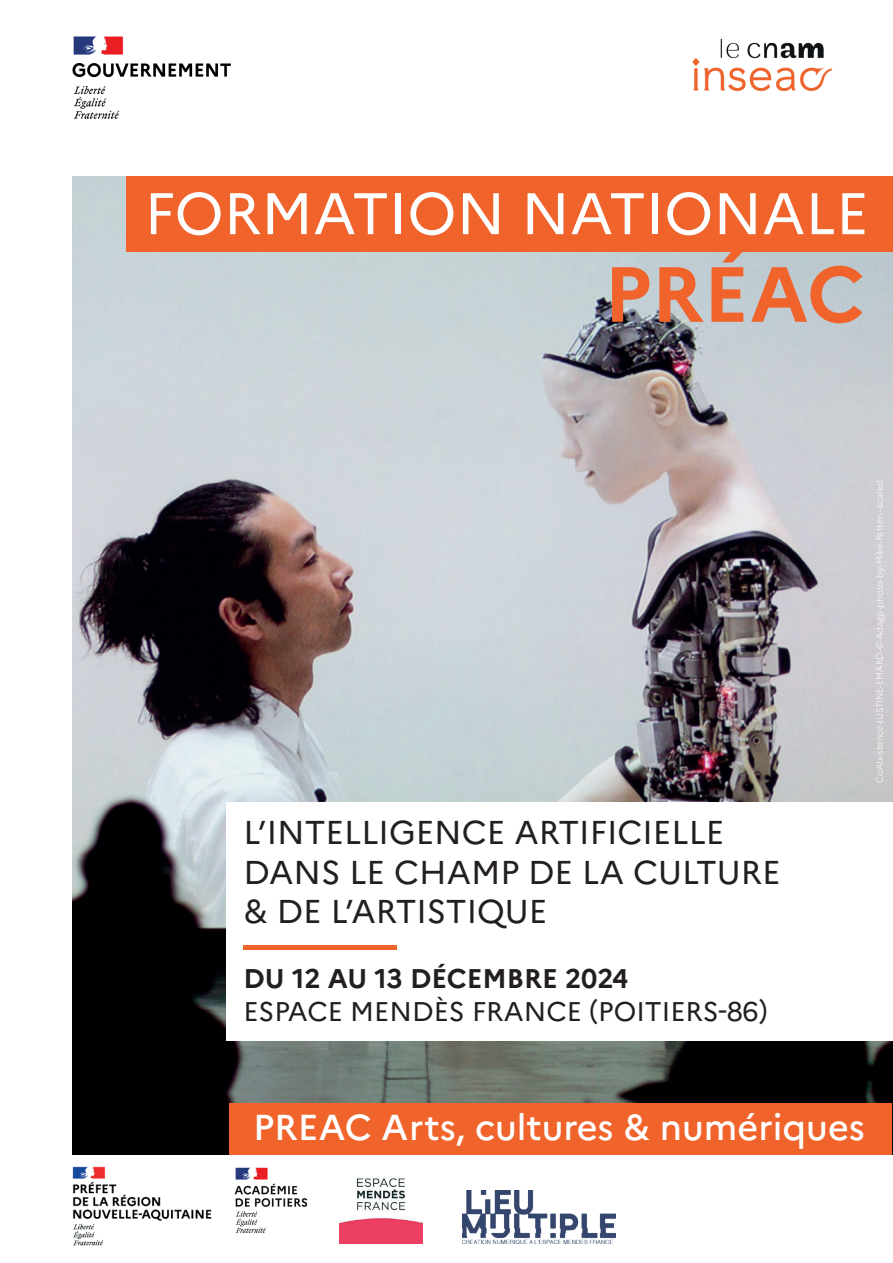
<style>
.page{position:relative;width:893px;height:1263px;background:#fff}
.page>*{position:absolute;margin:0;border:0;box-sizing:border-box;transform-origin:0 0}
.t1{font:700 78px "Marianne";color:#f0642c}
.t2{font:58.5px "Marianne";color:#fff}
.t3{font:500 36px "Marianne";color:#fff}
.t4{font:33px/39.6px "Marianne";color:#231f20}
.t5{font:27px "Marianne";color:#231f20}
.t6{font:700 27px "Marianne";color:#231f20}
.t7{font:300 9px "Marianne";color:#fff}
</style>
<div class="page">
<img style="left:72px;top:176px;width:821px;height:978px">
<img style="left:72px;top:36px;width:159px;height:83px">
<img style="left:692px;top:38px;width:140px;height:54px">
<div style="left:126px;top:176px;width:767px;height:76px;background:#f0642c"></div>
<div style="left:230px;top:1103px;width:662px;height:51px;background:#f0642c"></div>
<div style="left:226px;top:802px;width:667px;height:239px;background:#fff"></div>
<div style="left:243px;top:945px;width:153px;height:5px;background:#f0642c"></div>
<img style="left:234px;top:1167px;width:74px;height:66px">
<img style="left:72px;top:1166px;width:140px;height:80px">
<img style="left:340px;top:1178px;width:83px;height:66px">
<img style="left:463px;top:1190px;width:153px;height:54px">
<h2 class="t2" style="left:144px;top:168px;width:726px">FORMATION NATIONALE</h2>
<h1 class="t1" style="left:604px;top:234px;width:262px">PRÉAC</h1>
<p class="t4" style="left:243px;top:810px;width:539px">L’INTELLIGENCE ARTIFICIELLE<br>DANS LE CHAMP DE LA CULTURE &amp; DE L’ARTISTIQUE</p>
<p class="t6" style="left:243px;top:958px;width:387px">DU 12 AU 13 DÉCEMBRE 2024</p>
<p class="t5" style="left:243px;top:990px;width:526px">ESPACE MENDÈS FRANCE (POITIERS-86)</p>
<p class="t7" style="left:873px;top:783px;width:304px;rotate:-90deg">CoAIxistence-JUSTINE-EMARD-©-Adagp-photo-by-Mike-Patten--scaled</p>
<p class="t3" style="left:253px;top:1100px;width:613px">PREAC Arts, cultures &amp; numériques</p>
</div>
